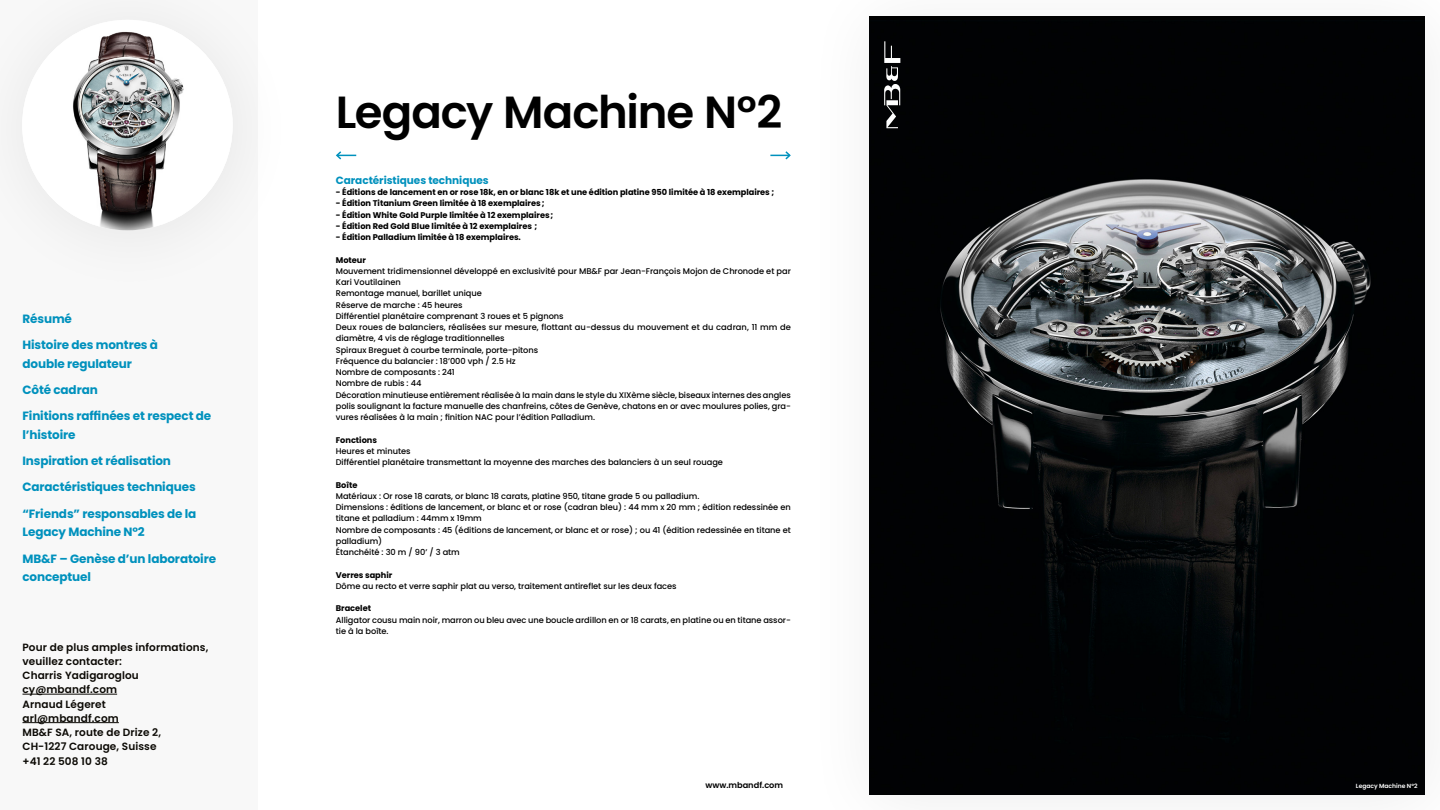
<style>
.page{position:relative;width:1440px;height:810px;background:#fff}
.page>*{position:absolute;margin:0;border:0;box-sizing:border-box;transform-origin:0 0}
.t1{font:600 45px "Poppins";letter-spacing:-.025em;color:#000}
.t2{font:700 12px/26.2px "Poppins";letter-spacing:-.01em;color:#0091bd}
.t3{font:600 10.5px/14.2px "Poppins";letter-spacing:.01em;color:#0b0904}
.t4{font:700 10.5px "Poppins";letter-spacing:-.005em;color:#0091bd}
.t5{font:500 8.25px/11.2px "Poppins";letter-spacing:-.005em;color:#000}
.t6{font:700 8.25px "Poppins";letter-spacing:-.005em;color:#000}
.t7{font:600 8.25px "Poppins";color:#000}
.t8{font:600 6px "Poppins";color:#fff}
</style>
<div class="page">
<div style="left:0;top:0;width:257px;height:810px;background:#f8f8f8"></div>
<div style="left:0;top:0;width:301px;height:301px;background:#f7f7f7"></div>
<img style="left:22px;top:20px;width:211px;height:210px;border-radius:105px">
<hr style="left:22px;top:694px;width:95px;height:1px;background:#0b0904">
<hr style="left:22px;top:722px;width:97px;height:1px;background:#0b0904">
<svg style="left:336px;top:151px;width:20px;height:9px"></svg>
<svg style="left:770px;top:151px;width:21px;height:9px"></svg>
<svg style="left:869px;top:16px;width:556px;height:780px;background:#151718"></svg>
<h2 class="t2" style="left:22px;top:305px;width:137px">Résumé<br>Histoire des montres à</h2>
<h2 class="t2" style="left:22px;top:350px;width:190px">double regulateur<br>Côté cadran<br>Finitions raffinées et respect de</h2>
<h2 class="t2" style="left:22px;top:421px;width:175px">l’histoire<br>Inspiration et réalisation<br>Caractéristiques techniques “Friends” responsables de la</h2>
<h2 class="t2" style="left:22px;top:519px;width:195px">Legacy Machine N°2<br>MB&amp;F – Genèse d’un laboratoire</h2>
<h2 class="t2" style="left:22px;top:564px;width:70px">conceptuel</h2>
<p class="t3" style="left:22px;top:640px;width:187px">Pour de plus amples informations, veuillez contacter:<br>Charris Yadigaroglou cy@mbandf.com<br>Arnaud Légeret<br>arl@mbandf.com<br>MB&amp;F SA, route de Drize 2,<br>CH-1227 Carouge, Suisse<br>+41 22 508 10 38</p>
<h1 class="t1" style="left:336px;top:86px;width:448px">Legacy Machine N°2</h1>
<p class="t4" style="left:336px;top:174px;width:154px">Caractéristiques techniques</p>
<p class="t6" style="left:336px;top:187px;width:440px">- Éditions de lancement en or rose 18k, en or blanc 18k et une édition platine 950 limitée à 18 exemplaires ;</p>
<p class="t6" style="left:336px;top:199px;width:210px">- Édition Titanium Green limitée à 18 exemplaires;</p>
<p class="t6" style="left:336px;top:210px;width:219px">- Édition White Gold Purple limitée à 12 exemplaires;</p>
<p class="t6" style="left:336px;top:221px;width:203px">- Édition Red Gold Blue limitée à 12 exemplaires ;</p>
<p class="t6" style="left:336px;top:232px;width:187px">- Édition Palladium limitée à 18 exemplaires.</p>
<p class="t6" style="left:336px;top:255px;width:32px">Moteur</p>
<p class="t5" style="left:336px;top:265px;width:457px">Mouvement tridimensionnel développé en exclusivité pour MB&amp;F par Jean-François Mojon de Chronode et par Kari Voutilainen<br>Remontage manuel, barillet unique<br>Réserve de marche : 45 heures<br>Différentiel planétaire comprenant 3 roues et 5 pignons<br>Deux roues de balanciers, réalisées sur mesure, flottant au-dessus du mouvement et du cadran, 11 mm de diamètre, 4 vis de réglage traditionnelles<br>Spiraux Breguet à courbe terminale, porte-pitons<br>Fréquence du balancier : 18’000 vph / 2.5 Hz<br>Nombre de composants : 241<br>Nombre de rubis : 44<br>Décoration minutieuse entièrement réalisée à la main dans le style du XIXème siècle, biseaux internes des angles polis soulignant la facture manuelle des chanfreins, côtes de Genève, chatons en or avec moulures polies, gra&shy;vures réalisées à la main ; finition NAC pour l’édition Palladium.</p>
<p class="t6" style="left:336px;top:435px;width:43px">Fonctions</p>
<p class="t5" style="left:336px;top:445px;width:389px">Heures et minutes<br>Différentiel planétaire transmettant la moyenne des marches des balanciers à un seul rouage</p>
<p class="t6" style="left:336px;top:480px;width:23px">Boîte</p>
<p class="t5" style="left:336px;top:490px;width:457px">Matériaux : Or rose 18 carats, or blanc 18 carats, platine 950, titane grade 5 ou palladium.<br>Dimensions : éditions de lancement, or blanc et or rose (cadran bleu) : 44 mm x 20 mm ; édition redessinée en titane et palladium : 44mm x 19mm<br>Nombre de composants : 45 (éditions de lancement, or blanc et or rose) ; ou 41 (édition redessinée en titane et palladium)<br>Étanchéité : 30 m / 90’ / 3 atm</p>
<p class="t6" style="left:336px;top:570px;width:58px">Verres saphir</p>
<p class="t5" style="left:336px;top:580px;width:342px">Dôme au recto et verre saphir plat au verso, traitement antireflet sur les deux faces</p>
<p class="t6" style="left:336px;top:604px;width:37px">Bracelet</p>
<p class="t5" style="left:336px;top:614px;width:457px">Alligator cousu main noir, marron ou bleu avec une boucle ardillon en or 18 carats, en platine ou en titane assor&shy;tie à la boîte.</p>
<p class="t7" style="left:705px;top:780px;width:79px">www.mbandf.com</p>
<p class="t8" style="left:1356px;top:782px;width:63px">Legacy Machine N°2</p>
</div>
